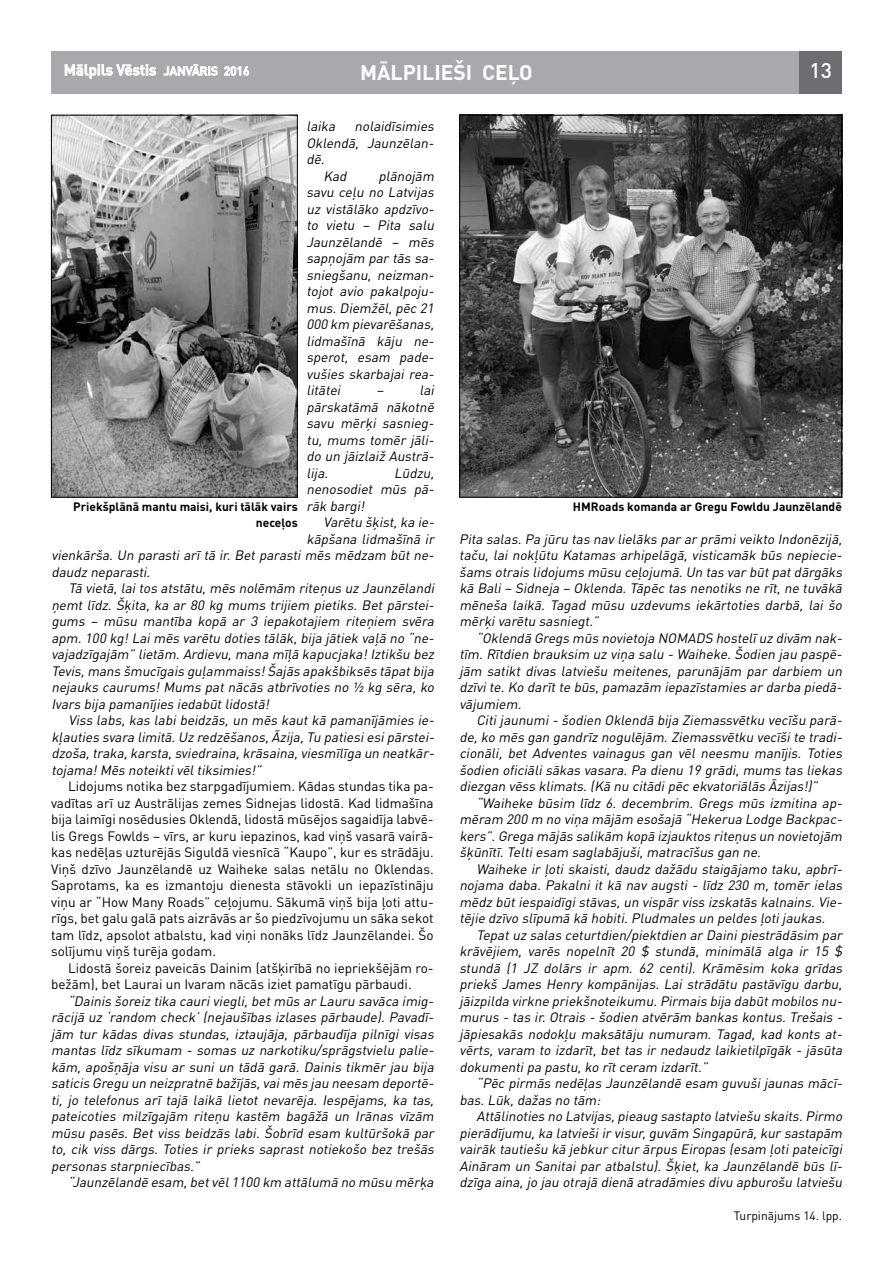
<style>
.page{position:relative;width:893px;height:1263px;background:#fff}
.page>*{position:absolute;margin:0;border:0;box-sizing:border-box;transform-origin:0 0}
.t1{font:700 21px "DIN Pro";color:#fff}
.t2{font:500 21px "DIN Pro";color:#fff}
.t3{font:500 15px "DIN Pro";color:#fff}
.t4{font:italic 13.5px/16.5px "DIN Pro";color:#000;text-align:justify}
.t5{font:13.5px/16.5px "DIN Pro";color:#000;text-align:justify}
.t6{font:700 12px "DIN Pro";color:#000}
.t7{font:12px "DIN Pro";color:#000}
.s1{font-size:12px}
</style>
<div class="page">
<div style="left:51px;top:51px;width:791px;height:43px;background:#a7a9ac"></div>
<div style="left:799px;top:51px;width:43px;height:43px;background:#6d6e71"></div>
<svg style="left:64px;top:64px;width:93px;height:15px"></svg>
<svg style="left:163px;top:64px;width:55px;height:12px"></svg>
<svg style="left:224px;top:66px;width:25px;height:10px"></svg>
<img style="left:461px;top:117px;width:379px;height:379px">
<div style="left:459px;top:115px;width:383px;height:383px;border:1px solid #000"></div>
<img style="left:53px;top:117px;width:243px;height:379px">
<div style="left:51px;top:115px;width:247px;height:383px;border:1px solid #000"></div>
<h1 class="t1" style="left:360px;top:58px;width:174px">MĀLPILIEŠI CEĻO</h1>
<p class="t3" style="left:64px;top:60px;width:187px">Mālpils Vēstis <span class="s1">JANVĀRIS 2016</span></p>
<h1 class="t2" style="left:809px;top:56px;width:24px">13</h1>
<p class="t4" style="left:306px;top:118px;width:132px">laika nolaidīsimies</p>
<p class="t4" style="left:306px;top:134px;width:132px">Oklendā, Jaunzēlan-</p>
<p class="t4" style="left:306px;top:151px;width:23px">dē.</p>
<p class="t4" style="left:323px;top:167px;width:28px">Kad</p>
<p class="t4" style="left:306px;top:167px;width:132px;text-indent:72px">plānojām savu ceļu no Latvijas uz vistālāko apdzīvo&shy;to vietu – Pita salu Jaunzēlandē – mēs sapņojām par tās sa&shy;sniegšanu, neizman&shy;tojot avio pakalpoju&shy;mus.Diemžēl,pēc 21<br>000 km pievarēšanas, lidmašīnā kāju ne&shy;sperot, esam pade&shy;vušies skarbajai rea&shy;litātei</p>
<p class="t4" style="left:306px;top:381px;width:132px;text-indent:113px">lai pārskatāmā nākotnē savu mērķi sasnieg&shy;tu, mums tomēr jāli&shy;do un jāizlaiž Austrā&shy;lija.</p>
<p class="t4" style="left:376px;top:381px;width:12px">–</p>
<p class="t4" style="left:307px;top:464px;width:132px;text-indent:87px">Lūdzu, nenosodiet mūs pā&shy;rāk bargi!</p>
<p class="t4" style="left:324px;top:513px;width:115px">Varētu šķist,ka ie-</p>
<p class="t4" style="left:307px;top:530px;width:132px">kāpšana lidmašīnā ir</p>
<p class="t4" style="left:51px;top:546px;width:387px">vienkārša. Un parasti arī tā ir. Bet parasti mēs mēdzam būt ne-</p>
<p class="t4" style="left:51px;top:563px;width:103px">daudz neparasti.</p>
<p class="t4" style="left:68px;top:579px;width:370px">Tā vietā,laitos atstātu,mēs nolēmām riteņus uz Jaunzēlandi</p>
<p class="t4" style="left:51px;top:596px;width:387px">ņemt līdz. Šķita, ka ar 80 kg mums trijiem pietiks. Bet pārstei-</p>
<p class="t4" style="left:51px;top:612px;width:387px">gums – mūsu mantība kopā ar 3 iepakotajiem riteņiem svēra</p>
<p class="t4" style="left:51px;top:629px;width:387px">apm.100 kg!Laimēs varētu doties tālāk,bija jātiek vaļā no “ne-</p>
<p class="t4" style="left:51px;top:645px;width:387px">vajadzīgajām” lietām.Ardievu,mana mīļā kapucjaka!Iztikšu bez</p>
<p class="t4" style="left:51px;top:662px;width:387px">Tevis,mans šmucīgais guļammaiss!Šajās apakšbiksēs tāpatbija</p>
<p class="t4" style="left:51px;top:678px;width:387px">nejauks caurums! Mums pat nācās atbrīvoties no ½ kg sēra, ko</p>
<p class="t4" style="left:51px;top:695px;width:222px">Ivars bija pamanījies iedabūtlidostā!</p>
<p class="t4" style="left:68px;top:711px;width:370px">Viss labs, kas labi beidzās, un mēs kaut kā pamanījāmies ie-</p>
<p class="t4" style="left:51px;top:728px;width:387px">kļauties svara limitā.Uz redzēšanos,Āzija,Tu patiesiesipārstei-</p>
<p class="t4" style="left:51px;top:744px;width:387px">dzoša,traka,karsta,sviedraina,krāsaina,viesmīlīga un neatkār-</p>
<p class="t4" style="left:51px;top:761px;width:215px">tojama!Mēs noteiktivēltiksimies!”</p>
<p class="t5" style="left:51px;top:778px;width:384px;text-indent:17px">Lidojums notika bez starpgadījumiem. Kādas stundas tika pa&shy;vadītas arī uz Austrālijas zemes Sidnejas lidostā. Kad lidmašīna bija laimīgi nosēdusies Oklendā, lidostā mūsējos sagaidīja labvē&shy;lis Gregs Fowlds – vīrs, ar kuru iepazinos, kad viņš vasarā vairā&shy;kas nedēļas uzturējās Siguldā viesnīcā “Kaupo”, kur es strādāju.<br>Viņš dzīvo Jaunzēlandē uz Waiheke salas netālu no Oklendas.<br>Saprotams, ka es izmantoju dienesta stāvokli un iepazīstināju viņu ar “How Many Roads” ceļojumu. Sākumā viņš bija ļoti attu&shy;rīgs, bet galu galā pats aizrāvās ar šo piedzīvojumu un sāka sekot tam līdz, apsolot atbalstu, kad viņi nonāks līdz Jaunzēlandei. Šo solījumu viņš turēja godam.</p>
<p class="t5" style="left:51px;top:959px;width:384px;text-indent:17px">Lidostā šoreiz paveicās Dainim (atšķirībā no iepriekšējām ro&shy;bežām), bet Laurai un Ivaram nācās iziet pamatīgu pārbaudi.</p>
<p class="t4" style="left:51px;top:992px;width:387px;text-indent:17px">“Dainis šoreiz tika cauriviegli,betmūs ar Lauru savāca imig&shy;rācijā uz ‘random check’ (nejaušības izlases pārbaude). Pavadī&shy;jām tur kādas divas stundas, iztaujāja, pārbaudīja pilnīgi visas mantas līdz sīkumam - somas uz narkotiku/sprāgstvielu palie&shy;kām, apošņāja visu ar suni un tādā garā. Dainis tikmēr jau bija saticis Gregu un neizpratnē bažījās,vaimēs jau neesam deportē&shy;ti, jo telefonus arī tajā laikā lietot nevarēja. Iespējams, ka tas, pateicoties milzīgajām riteņu kastēm bagāžā un Irānas vīzām mūsu pasēs. Bet viss beidzās labi. Šobrīd esam kultūršokā par to, cik viss dārgs. Toties ir prieks saprast notiekošo bez trešās personas starpniecības.”</p>
<p class="t4" style="left:68px;top:1174px;width:370px">“Jaunzēlandē esam,betvēl1100 km attālumā no mūsu mērķa</p>
<p class="t6" style="left:73px;top:498px;width:226px">Priekšplānā mantu maisi, kuri tālāk vairs</p>
<p class="t6" style="left:573px;top:498px;width:270px">HMRoads komanda ar Gregu Fowldu Jaunzēlandē</p>
<p class="t6" style="left:256px;top:515px;width:43px">neceļos</p>
<p class="t4" style="left:459px;top:530px;width:387px">Pita salas.Pa jūru tas nav lielāks par ar prāmiveikto Indonēzijā, taču, lai nokļūtu Katamas arhipelāgā, visticamāk būs nepiecie&shy;šams otrais lidojums mūsu ceļojumā.Un tas var būtpatdārgāks kā Bali– Sidneja – Oklenda.Tāpēc tas nenotiks ne rīt,ne tuvākā mēneša laikā. Tagad mūsu uzdevums iekārtoties darbā, lai šo mērķivarētu sasniegt.”</p>
<p class="t4" style="left:459px;top:629px;width:387px;text-indent:17px">“Oklendā Gregs mūs novietoja NOMADS hostelīuz divām nak&shy;tīm.Rītdien brauksim uz viņa salu - Waiheke.Šodien jau paspē&shy;jām satikt divas latviešu meitenes, parunājām par darbiem un dzīvite.Ko darītte būs,pamazām iepazīstamies ar darba piedā&shy;vājumiem.</p>
<p class="t4" style="left:459px;top:712px;width:387px;text-indent:17px">Citijaunumi- šodien Oklendā bija Ziemassvētku vecīšu parā&shy;de,ko mēs gan gandrīz nogulējām.Ziemassvētku vecīšite tradi&shy;cionāli, bet Adventes vainagus gan vēl neesmu manījis. Toties šodien oficiālisākas vasara.Pa dienu 19 grādi,mums tas liekas diezgan vēss klimats.(Kā nu citādipēc ekvatoriālās Āzijas!)”</p>
<p class="t4" style="left:459px;top:794px;width:387px;text-indent:17px">“Waiheke būsim līdz 6. decembrim. Gregs mūs izmitina ap&shy;mēram 200 m no viņa mājām esošajā “Hekerua Lodge Backpac&shy;kers”.Grega mājās salikām kopā izjauktos riteņus un novietojām šķūnītī.Teltiesam saglabājuši,matracīšus gan ne.</p>
<p class="t4" style="left:459px;top:860px;width:387px;text-indent:17px">Waiheke ir ļoti skaisti, daudz dažādu staigājamo taku, apbrī&shy;nojama daba. Pakalni it kā nav augsti - līdz 230 m, tomēr ielas mēdz būtiespaidīgistāvas,un vispār viss izskatās kalnains.Vie&shy;tējie dzīvo slīpumā kā hobiti.Pludmales un peldes ļotijaukas.</p>
<p class="t4" style="left:459px;top:926px;width:387px;text-indent:17px">Tepatuz salas ceturtdien/piektdien ar Dainipiestrādāsim par krāvējiem, varēs nopelnīt 20 $ stundā, minimālā alga ir 15 $ stundā (1 JZ dolārs ir apm. 62 centi). Krāmēsim koka grīdas priekš James Henry kompānijas. Lai strādātu pastāvīgu darbu, jāizpilda virkne priekšnoteikumu.Pirmais bija dabūtmobilos nu&shy;murus - tas ir.Otrais - šodien atvērām bankas kontus.Trešais - jāpiesakās nodokļu maksātāju numuram. Tagad, kad konts at&shy;vērts, varam to izdarīt, bet tas ir nedaudz laikietilpīgāk - jāsūta dokumentipa pastu,ko rītceram izdarīt.”</p>
<p class="t4" style="left:459px;top:1075px;width:387px;text-indent:17px">“Pēc pirmās nedēļas Jaunzēlandē esam guvuši jaunas mācī&shy;bas.Lūk,dažas no tām:</p>
<p class="t4" style="left:459px;top:1108px;width:387px;text-indent:17px">Attālinoties no Latvijas,pieaug sastapto latviešu skaits.Pirmo pierādījumu,ka latviešiir visur,guvām Singapūrā,kur sastapām vairāk tautiešu kā jebkur citur ārpus Eiropas (esam ļotipateicīgi Aināram un Sanitai par atbalstu). Šķiet, ka Jaunzēlandē būs lī&shy;dzīga aina,jo jau otrajā dienā atradāmies divu apburošu latviešu</p>
<p class="t7" style="left:734px;top:1208px;width:110px">Turpinājums 14. lpp.</p>
</div>
